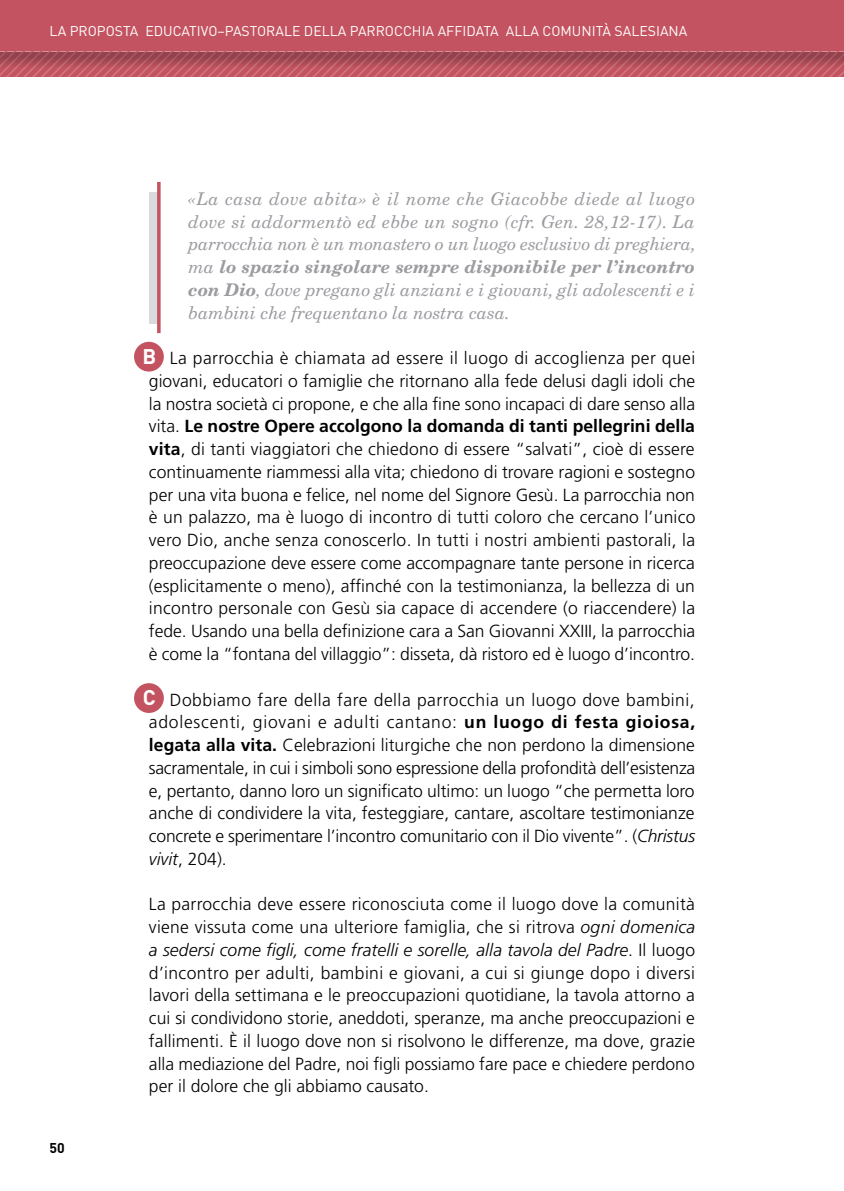
<style>
.page{position:relative;width:844px;height:1191px;background:#fff}
.page>*{position:absolute;margin:0;border:0;box-sizing:border-box;transform-origin:0 0}
.t1{font:700 21px "DIN";color:#fff}
.t2{font:300 17.5px/22.8px "Frutiger LT Std";letter-spacing:-.005em;color:#000;text-align:justify}
.t3{font:italic 17.5px/22.8px "New Century Schlbk LT Std";color:#9c9ba0;text-align:justify}
.t4{font:14px "DIN";color:#fff}
.t5{font:700 14px "DIN";color:#000}
.s1{font-weight:700}
.s2{font-style:italic}
</style>
<div class="page">
<svg style="left:0;top:0;width:844px;height:76px;background:#b1525d"></svg>
<div style="left:0;top:0;width:843px;height:52px;background:#c35360"></div>
<div style="left:149px;top:192px;width:10px;height:131px;background:#d8dade"></div>
<hr style="left:157px;top:182px;width:3px;height:151px;background:#c35360">
<div style="left:134px;top:342px;width:30px;height:29px;background:#c35360;border-radius:50%"></div>
<div style="left:134px;top:683px;width:30px;height:30px;background:#c35360;border-radius:50%"></div>
<p class="t4" style="left:50px;top:22px;width:639px">LA PROPOSTA EDUCATIVO–PASTORALE DELLA PARROCCHIA AFFIDATA ALLA COMUNITÀ SALESIANA</p>
<p class="t5" style="left:50px;top:1138px;width:17px">50</p>
<p class="t3" style="left:189px;top:187px;width:508px">«La casa dove abita» è il nome che Giacobbe diede al luogo dove si addormentò ed ebbe un sogno (cfr. Gen. 28,12-17). La parrocchia non è un monastero o un luogo esclusivo di preghiera, ma <span class="s1">lo spazio singolare sempre disponibile per l’incontro con Dio</span>, dove pregano gli anziani e i giovani, gli adolescenti e i bambini che frequentano la nostra casa.</p>
<p class="t2" style="left:149px;top:347px;width:548px;text-indent:21px">La parrocchia è chiamata ad essere il luogo di accoglienza per quei giovani, educatori o famiglie che ritornano alla fede delusi dagli idoli che la nostra società ci propone, e che alla fine sono incapaci di dare senso alla vita. <span class="s1">Le nostre Opere accolgono la domanda di tanti pellegrini della vita</span>, di tanti viaggiatori che chiedono di essere “salvati”, cioè di essere continuamente riammessi alla vita; chiedono di trovare ragioni e sostegno per una vita buona e felice, nel nome del Signore Gesù. La parrocchia non è un palazzo, ma è luogo di incontro di tutti coloro che cercano l’unico vero Dio, anche senza conoscerlo. In tutti i nostri ambienti pastorali, la preoccupazione deve essere come accompagnare tante persone in ricerca (esplicitamente o meno), affinché con la testimonianza, la bellezza di un incontro personale con Gesù sia capace di accendere (o riaccendere) la fede. Usando una bella definizione cara a San Giovanni XXIII, la parrocchia è come la “fontana del villaggio”: disseta, dà ristoro ed è luogo d’incontro.</p>
<p class="t2" style="left:149px;top:688px;width:547px;text-indent:21px">Dobbiamo fare della fare della parrocchia un luogo dove bambini, adolescenti, giovani e adulti cantano: <span class="s1">un luogo di festa gioiosa, legata alla vita.</span> Celebrazioni liturgiche che non perdono la dimensione sacramentale, in cui i simboli sono espressione della profondità dell’esistenza e, pertanto, danno loro un significato ultimo: un luogo “che permetta loro anche di condividere la vita, festeggiare, cantare, ascoltare testimonianze concrete e sperimentare l’incontro comunitario con il Dio vivente”. (<span class="s2">Christus vivit</span>, 204).</p>
<p class="t2" style="left:149px;top:893px;width:548px">La parrocchia deve essere riconosciuta come il luogo dove la comunità viene vissuta come una ulteriore famiglia, che si ritrova <span class="s2">ogni domenica a sedersi come figli, come fratelli e sorelle, alla tavola del Padre</span>. Il luogo d’incontro per adulti, bambini e giovani, a cui si giunge dopo i diversi lavori della settimana e le preoccupazioni quotidiane, la tavola attorno a cui si condividono storie, aneddoti, speranze, ma anche preoccupazioni e fallimenti. È il luogo dove non si risolvono le differenze, ma dove, grazie alla mediazione del Padre, noi figli possiamo fare pace e chiedere perdono per il dolore che gli abbiamo causato.</p>
<p class="t1" style="left:142px;top:342px;width:15px">B</p>
<p class="t1" style="left:143px;top:683px;width:15px">C</p>
</div>
